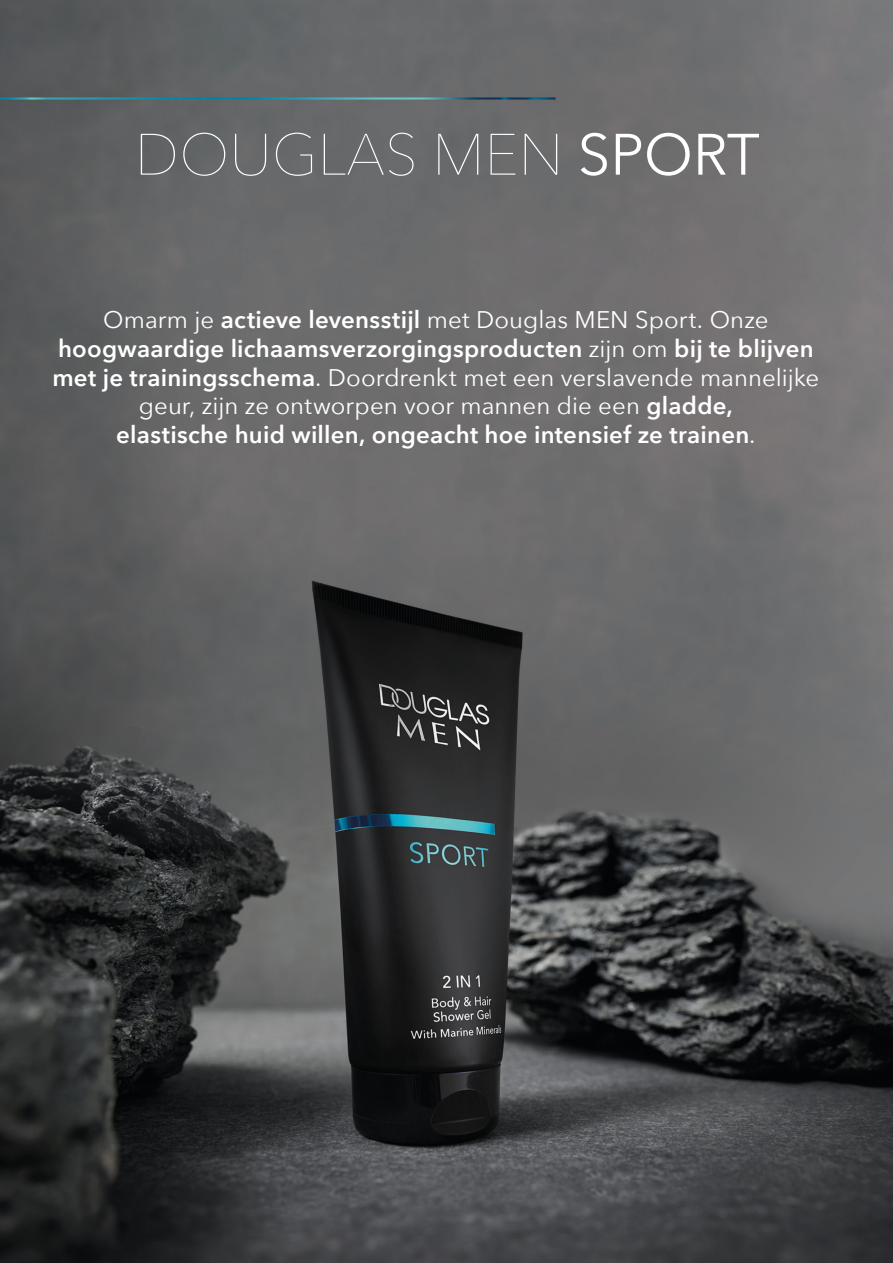
<style>
.page{position:relative;width:893px;height:1263px;background:#fff}
.page>*{position:absolute;margin:0;border:0;box-sizing:border-box;transform-origin:0 0}
.t1{font:200 57.75px "Avenir Next";color:#fff}
.Einf__Abs{font:24px/28.8px "Avenir Next";color:#fff;text-align:center}
.Einf__Abs-2{font:600 24px "Avenir Next";letter-spacing:.01em;color:#fff}
.s1{font-weight:400}
.s2{font-weight:600}
</style>
<div class="page">
<img style="left:0;top:0;width:893px;height:1263px">
<p class="t1" style="left:135px;top:106px;width:626px">DOUGLAS MEN <span class="s1">SPORT</span></p>
<p class="Einf__Abs" style="left:103px;top:304px;width:667px">Omarm je <span class="s2">actieve levensstijl</span> met Douglas MEN Sport. Onze</p>
<p class="Einf__Abs" style="left:52px;top:333px;width:768px"><span class="s2">hoogwaardige lichaamsverzorgingsproducten</span> zijn om <span class="s2">bij te blijven met je trainingsschema</span>. Doordrenkt met een verslavende mannelijke geur, zijn ze ontworpen voor mannen die een <span class="s2">gladde,</span></p>
<p class="Einf__Abs-2" style="left:116px;top:414px;width:641px">elastische huid willen, ongeacht hoe intensief ze trainen<span class="s1">.</span></p>
</div>
